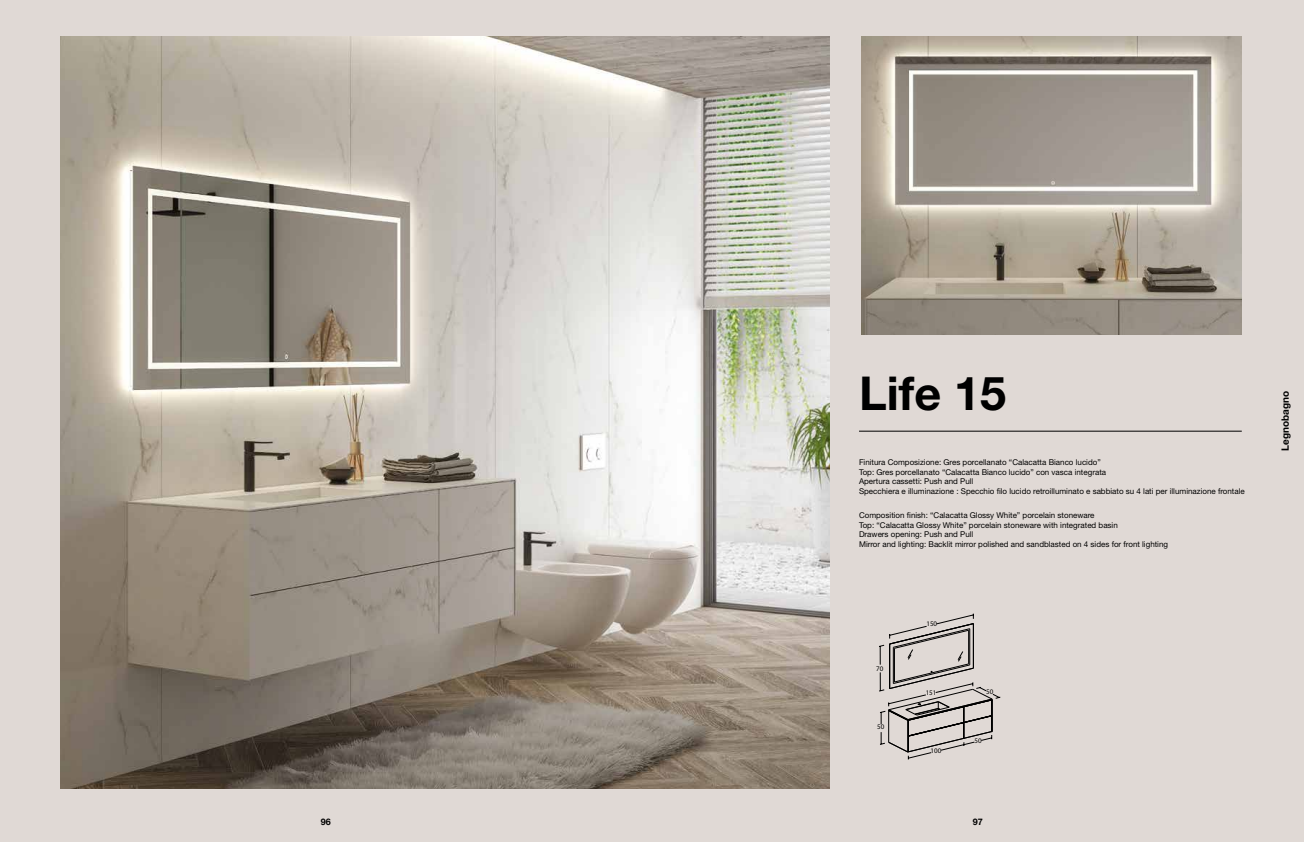
<style>
.page{position:relative;width:1304px;height:842px;background:#e0d9d5}
.page>*{position:absolute;margin:0;border:0;box-sizing:border-box;transform-origin:0 0}
.t1{font:700 46.8px "Helvetica Neue LT Std";color:#000}
.t2{font:700 10px "Helvetica Neue";color:#000}
.t3{font:700 9px "Helvetica Neue";color:#000}
.t4{font:8px/9.6px "Helvetica Neue LT Std";color:#000}
.t5{font:300 7px "Futura BT";color:#000}
</style>
<div class="page">
<img style="left:861px;top:36px;width:381px;height:298px">
<hr style="left:859px;top:431px;width:383px;height:1px;background:#000">
<img style="left:61px;top:36px;width:768px;height:753px">
<svg style="left:879px;top:613px;width:121px;height:147px"></svg>
<h1 class="t1" style="left:859px;top:365px;width:149px">Life 15</h1>
<p class="t5" style="left:937px;top:389px;width:9px">35</p>
<p class="t5" style="left:861px;top:454px;width:9px">50</p>
<p class="t4" style="left:859px;top:457px;width:387px">Finitura Composizione: Gres porcellanato “Calacatta Bianco lucido”<br>Top: Gres porcellanato “Calacatta Bianco lucido” con vasca integrata<br>Apertura cassetti: Push and Pull<br>Specchiera e illuminazione : Specchio filo lucido retroilluminato e sabbiato su 4 lati per illuminazione frontale</p>
<p class="t4" style="left:859px;top:510px;width:311px">Composition finish: “Calacatta Glossy White” porcelain stoneware<br>Top: “Calacatta Glossy White” porcelain stoneware with integrated basin<br>Drawers opening: Push and Pull<br>Mirror and lighting: Backlit mirror polished and sandblasted on 4 sides for front lighting</p>
<p class="t5" style="left:902px;top:458px;width:9px">70</p>
<p class="t5" style="left:876px;top:664px;width:9px">70</p>
<p class="t5" style="left:877px;top:723px;width:9px">50</p>
<p class="t5" style="left:926px;top:619px;width:12px">150</p>
<p class="t5" style="left:926px;top:688px;width:12px">151</p>
<p class="t5" style="left:986px;top:687px;width:9px">50</p>
<p class="t5" style="left:931px;top:746px;width:12px">100</p>
<p class="t5" style="left:975px;top:736px;width:9px">50</p>
<p class="t3" style="left:321px;top:815px;width:12px">96</p>
<p class="t3" style="left:973px;top:815px;width:12px">97</p>
<p class="t2" style="left:1277px;top:451px;width:61px;rotate:-90deg">Legnobagno</p>
</div>
